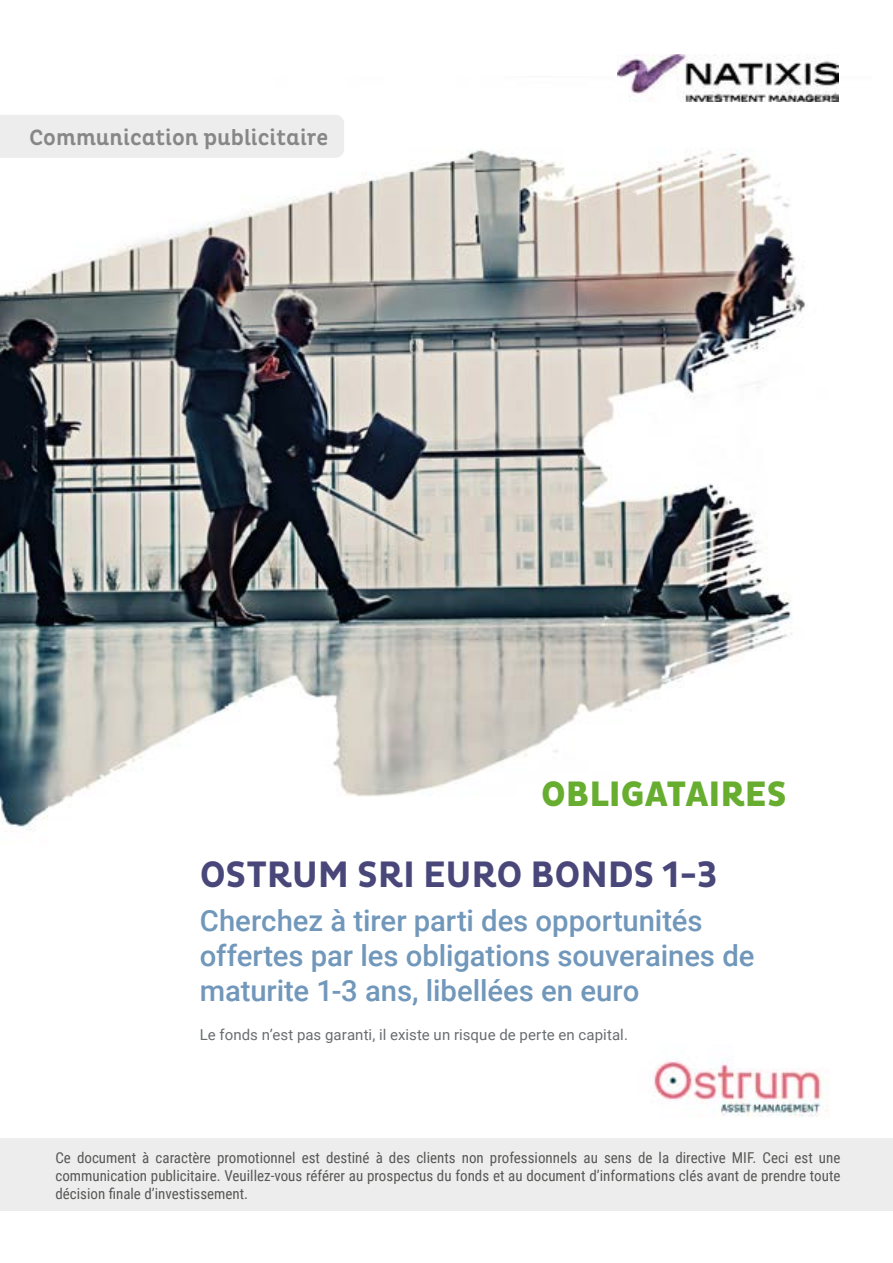
<style>
.page{position:relative;width:893px;height:1263px;background:#fff}
.page>*{position:absolute;margin:0;border:0;box-sizing:border-box;transform-origin:0 0}
.t1{font:700 37.5px "Pluto Cond";letter-spacing:-.005em;color:#49477a}
.t2{font:800 36px "Pluto Cond";color:#67ad2f}
.t3{font:500 29.25px/35.1px "Roboto";letter-spacing:-.005em;color:#7197ba}
.t4{font:500 22.5px "Pluto Cond";color:#878787}
.t5{font:15px/18px "Roboto Condensed";color:#575756;text-align:justify}
.t6{font:15px "Roboto";letter-spacing:.005em;color:#696d6f}
</style>
<div class="page">
<img style="left:0;top:101px;width:839px;height:729px">
<img style="left:617px;top:54px;width:222px;height:47px">
<div style="left:0;top:1138px;width:893px;height:72px;background:#ededed"></div>
<div style="left:0;top:115px;width:344px;height:43px;background:#ededed"></div>
<img style="left:653px;top:1061px;width:176px;height:56px">
<h3 class="t4" style="left:29px;top:124px;width:301px">Communication publicitaire</h3>
<h2 class="t2" style="left:541px;top:773px;width:247px">OBLIGATAIRES</h2>
<h1 class="t1" style="left:200px;top:853px;width:519px">OSTRUM SRI EURO BONDS 1-3</h1>
<h3 class="t3" style="left:200px;top:902px;width:556px">Cherchez à tirer parti des opportunités offertes par les obligations souveraines de maturite 1-3 ans, libellées en euro</h3>
<p class="t6" style="left:200px;top:1024px;width:430px">Le fonds n’est pas garanti, il existe un risque de perte en capital.</p>
<p class="t5" style="left:55px;top:1148px;width:787px">Ce document à caractère promotionnel est destiné à des clients non professionnels au sens de la directive MIF. Ceci est une communication publicitaire. Veuillez-vous référer au prospectus du fonds et au document d’informations clés avant de prendre toute décision finale d’investissement.</p>
</div>
